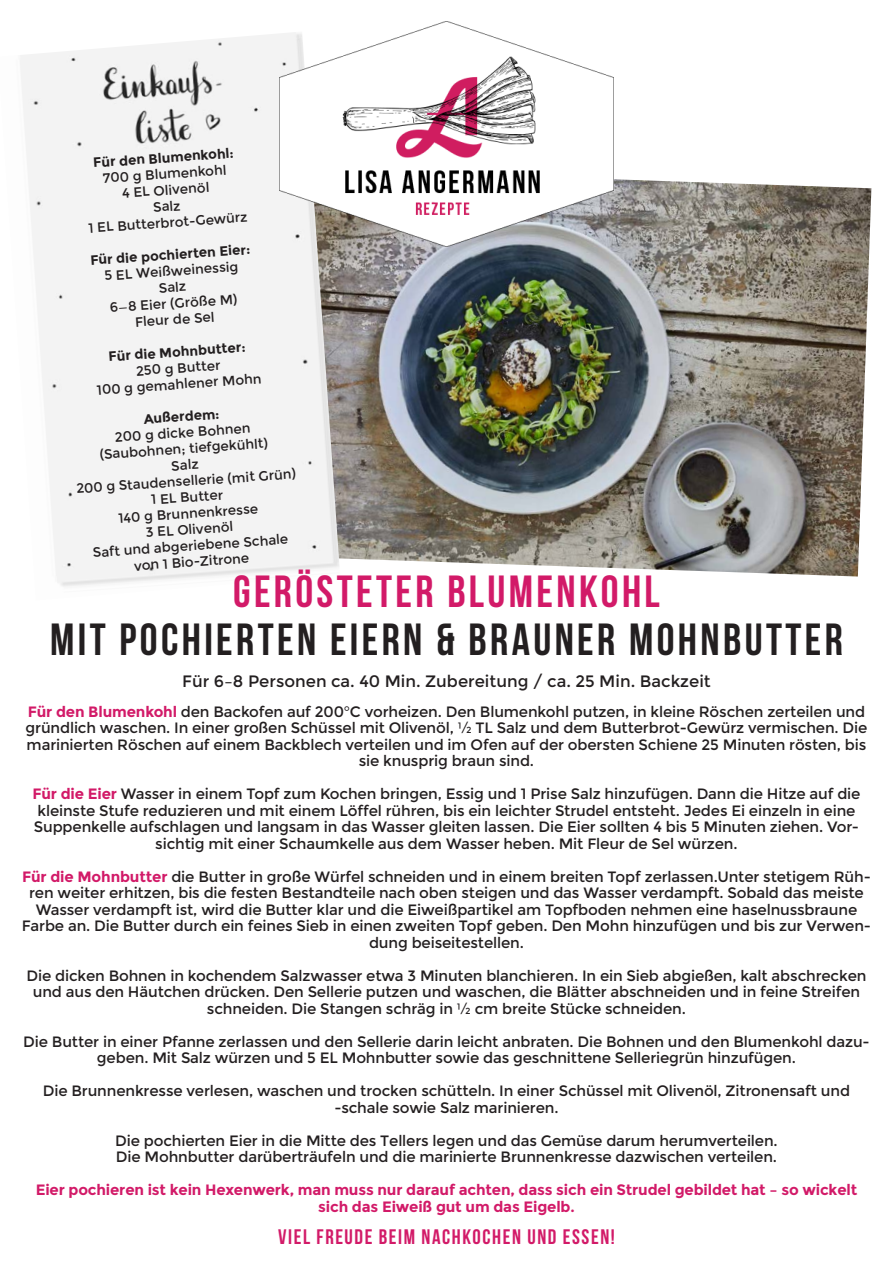
<style>
.page{position:relative;width:893px;height:1263px;background:#fff}
.page>*{position:absolute;margin:0;border:0;box-sizing:border-box;transform-origin:0 0}
.t1{font:700 45px "Bebas Neue";letter-spacing:.075em;color:#231f20}
.t2{font:700 45px "Bebas Neue";letter-spacing:.075em;color:#d21a68}
.t3{font:700 21px "Bebas Neue";letter-spacing:.075em;color:#d21a68}
.t4{font:16.5px "Montserrat";color:#231f20}
.t5{font:15px/16.5px "Montserrat";letter-spacing:-.01em;color:#231f20;text-align:center}
.t6{font:700 15px/16.5px "Montserrat";letter-spacing:-.01em;color:#d21a68;text-align:center}
.t7{font:13.5px "Montserrat";color:#231f20}
.t8{font:700 13.5px "Montserrat";color:#231f20}
.s1{font-weight:700;color:#d21a68}
</style>
<div class="page">
<img style="left:340px;top:179px;width:531px;height:397px">
<img style="left:20px;top:34px;width:320px;height:553px">
<img style="left:279px;top:21px;width:335px;height:226px">
<p class="t8" style="left:93px;top:155px;width:142px;rotate:-4deg">Für den Blumenkohl:</p>
<p class="t7" style="left:102px;top:170px;width:125px;rotate:-4deg">700 g Blumenkohl</p>
<p class="t7" style="left:122px;top:185px;width:89px;rotate:-4deg">4 EL Olivenöl</p>
<p class="t7" style="left:153px;top:199px;width:29px;rotate:-4deg">Salz</p>
<p class="t7" style="left:88px;top:220px;width:161px;rotate:-4deg">1 EL Butterbrot-Gewürz</p>
<p class="t8" style="left:90px;top:252px;width:162px;rotate:-4deg">Für die pochierten Eier:</p>
<p class="t7" style="left:104px;top:268px;width:136px;rotate:-4deg">5 EL Weißweinessig</p>
<p class="t7" style="left:158px;top:280px;width:29px;rotate:-4deg">Salz</p>
<p class="t7" style="left:109px;top:300px;width:129px;rotate:-4deg">6—8 Eier (Größe M)</p>
<p class="t7" style="left:135px;top:314px;width:81px;rotate:-4deg">Fleur de Sel</p>
<p class="t8" style="left:108px;top:348px;width:139px;rotate:-4deg">Für die Mohnbutter:</p>
<p class="t7" style="left:135px;top:363px;width:86px;rotate:-4deg">250 g Butter</p>
<p class="t7" style="left:96px;top:382px;width:167px;rotate:-4deg">100 g gemahlener Mohn</p>
<p class="t8" style="left:143px;top:411px;width:77px;rotate:-4deg">Außerdem:</p>
<p class="t7" style="left:114px;top:429px;width:138px;rotate:-4deg">200 g dicke Bohnen</p>
<p class="t7" style="left:99px;top:447px;width:170px;rotate:-4deg">(Saubohnen; tiefgekühlt)</p>
<p class="t7" style="left:171px;top:458px;width:29px;rotate:-4deg">Salz</p>
<p class="t7" style="left:76px;top:481px;width:222px;rotate:-4deg">200 g Staudensellerie (mit Grün)</p>
<p class="t7" style="left:151px;top:492px;width:74px;rotate:-4deg">1 EL Butter</p>
<p class="t7" style="left:118px;top:510px;width:142px;rotate:-4deg">140 g Brunnenkresse</p>
<p class="t7" style="left:145px;top:525px;width:89px;rotate:-4deg">3 EL Olivenöl</p>
<p class="t7" style="left:92px;top:545px;width:197px;rotate:-4deg">Saft und abgeriebene Schale</p>
<p class="t7" style="left:134px;top:558px;width:117px;rotate:-4deg">von 1 Bio-Zitrone</p>
<p class="t2" style="left:233px;top:566px;width:428px">GERÖSTETER BLUMENKOHL</p>
<p class="t1" style="left:50px;top:614px;width:794px">MIT POCHIERTEN EIERN &amp; BRAUNER MOHNBUTTER</p>
<p class="t4" style="left:182px;top:671px;width:530px">Für 6–8 Personen ca. 40 Min. Zubereitung / ca. 25 Min. Backzeit</p>
<p class="t5" style="left:26px;top:703px;width:843px"><span class="s1">Für den Blumenkohl</span> den Backofen auf 200°C vorheizen. Den Blumenkohl putzen, in kleine Röschen zerteilen und gründlich waschen. In einer großen Schüssel mit Olivenöl, ½ TL Salz und dem Butterbrot-Gewürz vermischen. Die marinierten Röschen auf einem Backblech verteilen und im Ofen auf der obersten Schiene 25 Minuten rösten, bis sie knusprig braun sind.</p>
<p class="t5" style="left:32px;top:786px;width:829px"><span class="s1">Für die Eier</span> Wasser in einem Topf zum Kochen bringen, Essig und 1 Prise Salz hinzufügen. Dann die Hitze auf die kleinste Stufe reduzieren und mit einem Löffel rühren, bis ein leichter Strudel entsteht. Jedes Ei einzeln in eine Suppenkelle aufschlagen und langsam in das Wasser gleiten lassen. Die Eier sollten 4 bis 5 Minuten ziehen. Vor&shy;sichtig mit einer Schaumkelle aus dem Wasser heben. Mit Fleur de Sel würzen.</p>
<p class="t5" style="left:22px;top:868px;width:850px"><span class="s1">Für die Mohnbutter</span> die Butter in große Würfel schneiden und in einem breiten Topf zerlassen.Unter stetigem Rüh&shy;ren weiter erhitzen, bis die festen Bestandteile nach oben steigen und das Wasser verdampft. Sobald das meiste Wasser verdampft ist, wird die Butter klar und die Eiweißpartikel am Topfboden nehmen eine haselnussbraune Farbe an. Die Butter durch ein feines Sieb in einen zweiten Topf geben. Den Mohn hinzufügen und bis zur Verwen&shy;dung beiseitestellen.</p>
<p class="t5" style="left:27px;top:967px;width:841px">Die dicken Bohnen in kochendem Salzwasser etwa 3 Minuten blanchieren. In ein Sieb abgießen, kalt abschrecken und aus den Häutchen drücken. Den Sellerie putzen und waschen, die Blätter abschneiden und in feine Streifen schneiden. Die Stangen schräg in ½ cm breite Stücke schneiden.</p>
<p class="t5" style="left:23px;top:1033px;width:848px">Die Butter in einer Pfanne zerlassen und den Sellerie darin leicht anbraten. Die Bohnen und den Blumenkohl dazu&shy;geben. Mit Salz würzen und 5 EL Mohnbutter sowie das geschnittene Selleriegrün hinzufügen.</p>
<p class="t5" style="left:43px;top:1083px;width:809px">Die Brunnenkresse verlesen, waschen und trocken schütteln. In einer Schüssel mit Olivenöl, Zitronensaft und -schale sowie Salz marinieren.</p>
<p class="t5" style="left:115px;top:1132px;width:664px">Die pochierten Eier in die Mitte des Tellers legen und das Gemüse darum herumverteilen.</p>
<p class="t5" style="left:116px;top:1149px;width:663px">Die Mohnbutter darüberträufeln und die marinierte Brunnenkresse dazwischen verteilen.</p>
<p class="t6" style="left:36px;top:1182px;width:823px">Eier pochieren ist kein Hexenwerk, man muss nur darauf achten, dass sich ein Strudel gebildet hat – so wickelt sich das Eiweiß gut um das Eigelb.</p>
<p class="t3" style="left:278px;top:1225px;width:338px">VIEL FREUDE BEIM NACHKOCHEN UND ESSEN!</p>
</div>
